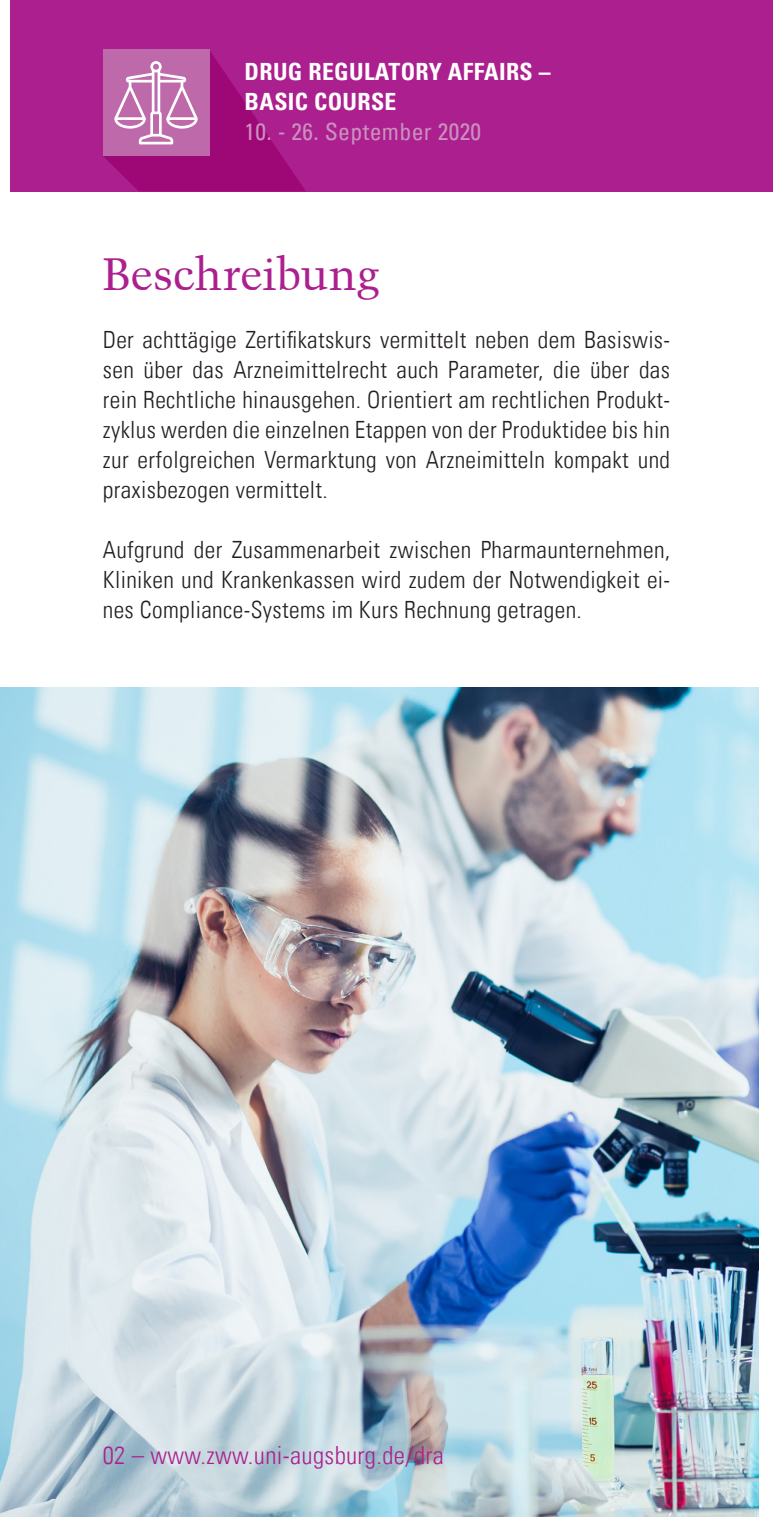
<style>
.page{position:relative;width:773px;height:1517px;background:#fff}
.page>*{position:absolute;margin:0;border:0;box-sizing:border-box;transform-origin:0 0}
.t1{font:45px "Trump Mediaeval Roman";letter-spacing:-.01em;color:#ab208e}
.t2{font:300 condensed 25px "Univers LT";letter-spacing:.015em;color:#ab208e}
.t3{font:300 condensed 23.75px/30px "Univers LT";letter-spacing:.015em;color:#231f20;text-align:justify}
.t4{font:700 condensed 23.75px "Univers LT";letter-spacing:.015em;color:#fff}
.t5{font:condensed 23.75px "Univers LT";letter-spacing:.015em;color:#cc90bf}
</style>
<div class="page">
<img style="left:0;top:687px;width:758px;height:830px">
<div style="left:11px;top:0;width:761px;height:191px;background:#ab208e"></div>
<svg style="left:103px;top:51px;width:203px;height:140px"></svg>
<p class="t4" style="left:244px;top:57px;width:307px">DRUG REGULATORY AFFAIRS –</p>
<p class="t4" style="left:244px;top:87px;width:153px">BASIC COURSE</p>
<p class="t5" style="left:244px;top:116px;width:238px">10. - 26. September 2020</p>
<p class="t1" style="left:103px;top:247px;width:278px">Beschreibung</p>
<p class="t3" style="left:103px;top:324px;width:568px">Der achttägige Zertifikatskurs vermittelt neben dem Basiswis&shy;sen über das Arzneimittelrecht auch Parameter, die über das rein Rechtliche hinausgehen. Orientiert am rechtlichen Produkt&shy;zyklus werden die einzelnen Etappen von der Produktidee bis hin zur erfolgreichen Vermarktung von Arzneimitteln kompakt und praxisbezogen vermittelt.</p>
<p class="t3" style="left:103px;top:534px;width:568px">Aufgrund der Zusammenarbeit zwischen Pharmaunternehmen, Kliniken und Krankenkassen wird zudem der Notwendigkeit ei&shy;nes Compliance-Systems im Kurs Rechnung getragen.</p>
<p class="t2" style="left:103px;top:1440px;width:342px">02 – www.zww.uni-augsburg.de/dra</p>
</div>
